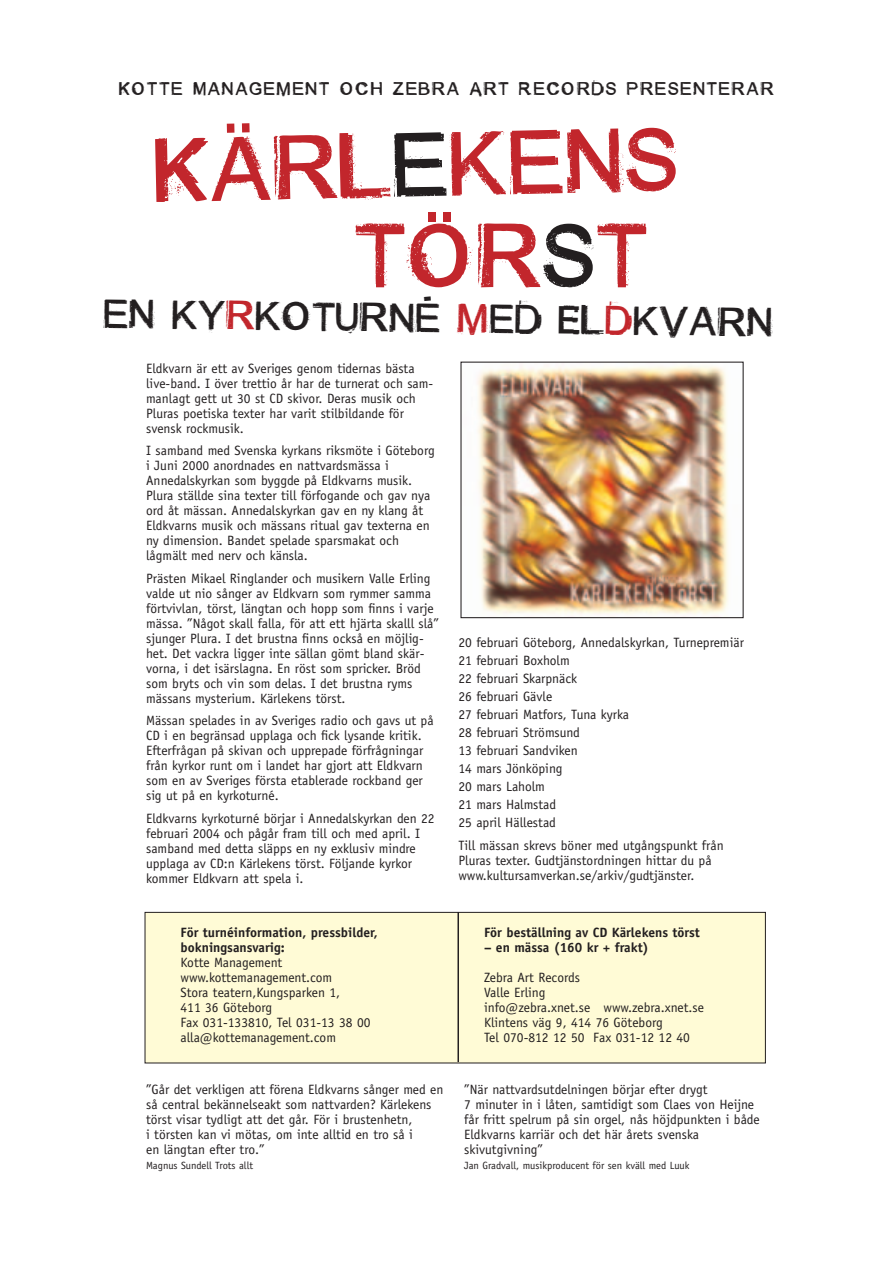
<style>
.page{position:relative;width:893px;height:1263px;background:#fff}
.page>*{position:absolute;margin:0;border:0;box-sizing:border-box;transform-origin:0 0}
.t1{font:66.45px/64.2px "High School Rebels";color:#c2262c}
.t2{font:29.7px "High School Rebels";color:#231f20}
.t3{font:13.5px/15px "Officina Sans";color:#231f20}
.t4{font:700 13.5px/15px "Officina Sans";color:#231f20}
.t5{font:13.5px "High School Rebels";letter-spacing:.1em;color:#231f20}
.t6{font:10.5px "Officina Sans";color:#231f20}
.s1{color:#231f20}
.s2{color:#c2262c}
</style>
<div class="page">
<div style="left:145px;top:912px;width:620px;height:151px;background:#fffbd6"></div>
<div style="left:145px;top:912px;width:620px;height:151px;border:1px solid #231f20"></div>
<hr style="left:457px;top:912px;width:2px;height:150px;background:#231f20">
<img style="left:477px;top:365px;width:252px;height:250px">
<p class="t5" style="left:119px;top:82px;width:656px">KOTTE MANAGEMENT OCH ZEBRA ART RECORDS PRESENTERAR</p>
<h1 class="t1" style="left:153px;top:146px;width:526px;rotate:-1deg">KARL<span class="s1">E</span>KENS</h1>
<h1 class="t1" style="left:353px;top:168px;width:296px;text-indent:71px">..<br>TOR<span class="s1">S</span>T</h1>
<h2 class="t2" style="left:103px;top:299px;width:671px;rotate:1deg">EN KY<span class="s2">R</span>KOTURNE <span class="s2">M</span>ED EL<span class="s2">D</span>KVARN</h2>
<p class="t3" style="left:146px;top:362px;width:289px">Eldkvarn är ett av Sveriges genom tidernas bästa live-band. I över trettio år har de turnerat och sam&shy;manlagt gett ut 30 st CD skivor. Deras musik och Pluras poetiska texter har varit stilbildande för svensk rockmusik.</p>
<p class="t3" style="left:146px;top:444px;width:290px">I samband med Svenska kyrkans riksmöte i Göteborg i Juni 2000 anordnades en nattvardsmässa i Annedalskyrkan som byggde på Eldkvarns musik.<br>Plura ställde sina texter till förfogande och gav nya ord åt mässan. Annedalskyrkan gav en ny klang åt Eldkvarns musik och mässans ritual gav texterna en ny dimension. Bandet spelade sparsmakat och lågmält med nerv och känsla.</p>
<p class="t3" style="left:146px;top:572px;width:294px">Prästen Mikael Ringlander och musikern Valle Erling valde ut nio sånger av Eldkvarn som rymmer samma förtvivlan, törst, längtan och hopp som finns i varje mässa. ”Något skall falla, för att ett hjärta skalll slå” sjunger Plura. I det brustna finns också en möjlig&shy;het. Det vackra ligger inte sällan gömt bland skär&shy;vorna, i det isärslagna. En röst som spricker. Bröd som bryts och vin som delas. I det brustna ryms mässans mysterium. Kärlekens törst.</p>
<p class="t3" style="left:146px;top:714px;width:289px">Mässan spelades in av Sveriges radio och gavs ut på CD i en begränsad upplaga och fick lysande kritik.<br>Efterfrågan på skivan och upprepade förfrågningar från kyrkor runt om i landet har gjort att Eldkvarn som en av Sveriges första etablerade rockband ger sig ut på en kyrkoturné.</p>
<p class="t3" style="left:146px;top:812px;width:290px">Eldkvarns kyrkoturné börjar i Annedalskyrkan den 22 februari 2004 och pågår fram till och med april. I samband med detta släpps en ny exklusiv mindre upplaga av CD:n Kärlekens törst. Följande kyrkor kommer Eldkvarn att spela i.</p>
<p class="t3" style="left:458px;top:635px;width:287px;line-height:18px">20 februari Göteborg, Annedalskyrkan, Turnepremiär<br>21 februari Boxholm<br>22 februari Skarpnäck<br>26 februari Gävle<br>27 februari Matfors, Tuna kyrka<br>28 februari Strömsund<br>13 februari Sandviken<br>14 mars Jönköping<br>20 mars Laholm<br>21 mars Halmstad<br>25 april Hällestad</p>
<p class="t3" style="left:458px;top:839px;width:267px">Till mässan skrevs böner med utgångspunkt från<br>Pluras texter. Gudtjänstordningen hittar du på www.kultursamverkan.se/arkiv/gudtjänster.</p>
<p class="t4" style="left:180px;top:926px;width:199px">För turnéinformation, pressbilder, bokningsansvarig:</p>
<p class="t3" style="left:180px;top:956px;width:191px">Kotte Management www.kottemanagement.com<br>Stora teatern,Kungsparken 1,<br>411 36 Göteborg<br>Fax 031-133810, Tel 031-13 38 00 alla@kottemanagement.com</p>
<p class="t3" style="left:146px;top:1083px;width:299px">”Går det verkligen att förena Eldkvarns sånger med en så central bekännelseakt som nattvarden? Kärlekens törst visar tydligt att det går. För i brustenhetn,<br>i törsten kan vi mötas, om inte alltid en tro så i<br>en längtan efter tro.”</p>
<p class="t6" style="left:146px;top:1161px;width:108px">Magnus Sundell Trots allt</p>
<p class="t4" style="left:484px;top:926px;width:217px">För beställning av CD Kärlekens törst</p>
<p class="t4" style="left:484px;top:941px;width:166px">– en mässa (160 kr + frakt)</p>
<p class="t3" style="left:484px;top:971px;width:221px">Zebra Art Records<br>Valle Erling<br>info@zebra.xnet.se www.zebra.xnet.se<br>Klintens väg 9, 414 76 Göteborg<br>Tel 070-812 12 50 Fax 031-12 12 40</p>
<p class="t3" style="left:464px;top:1083px;width:297px">”När nattvardsutdelningen börjar efter drygt<br>7 minuter in i låten, samtidigt som Claes von Heijne får fritt spelrum på sin orgel, nås höjdpunkten i både Eldkvarns karriär och det här årets svenska skivutgivning”</p>
<p class="t6" style="left:464px;top:1161px;width:227px">Jan Gradvall, musikproducent för sen kväll med Luuk</p>
</div>
